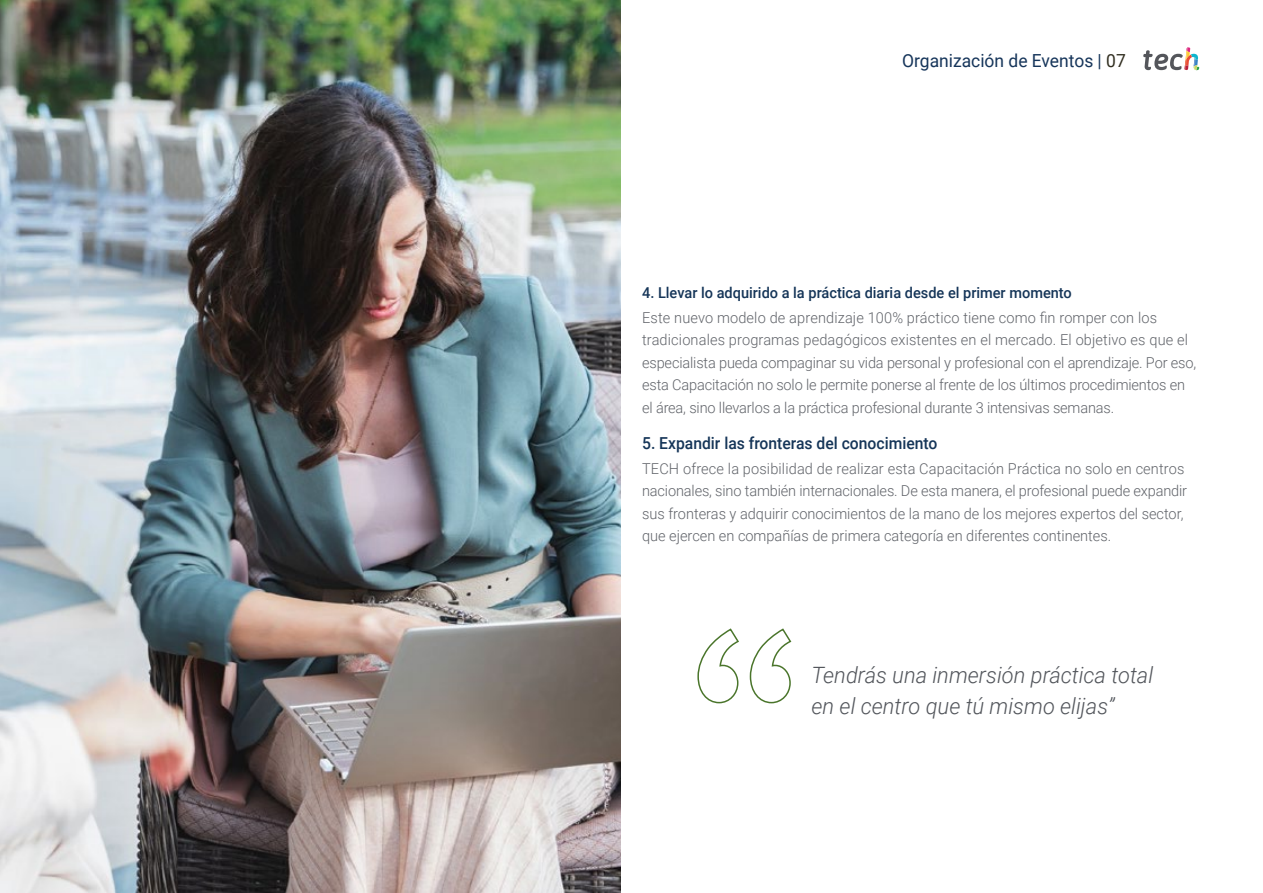
<style>
.page{position:relative;width:1263px;height:893px;background:#fff}
.page>*{position:absolute;margin:0;border:0;box-sizing:border-box;transform-origin:0 0}
.t1{font:italic 300 22.5px/31.5px "Roboto";color:#52555b}
.t2{font:18px "Roboto";color:#16355a}
.t3{font:500 16.5px "Roboto";color:#153558;scale:.95 1}
.t4{font:300 15px/22.5px "Roboto";color:#61646a}
.t5{font:500 15px "Roboto";color:#153558}
.s1{color:#143459}
.s2{color:#312e20}
</style>
<div class="page">
<svg style="left:1143px;top:47px;width:56px;height:24px"></svg>
<img style="left:0;top:0;width:621px;height:893px">
<svg style="left:697px;top:628px;width:95px;height:76px"></svg>
<p class="t2" style="left:902px;top:48px;width:225px">Organización de Eventos <span class="s1">|</span> <span class="s2">07</span></p>
<p class="t5" style="left:642px;top:282px;width:431px">4. Llevar lo adquirido a la práctica diaria desde el primer momento</p>
<p class="t4" style="left:642px;top:306px;width:556px">Este nuevo modelo de aprendizaje 100% práctico tiene como fin romper con los tradicionales programas pedagógicos existentes en el mercado. El objetivo es que el especialista pueda compaginar su vida personal y profesional con el aprendizaje. Por eso, esta Capacitación no solo le permite ponerse al frente de los últimos procedimientos en el área, sino llevarlos a la práctica profesional durante 3 intensivas semanas.</p>
<p class="t3" style="left:642px;top:432px;width:312px">5. Expandir las fronteras del conocimiento</p>
<p class="t4" style="left:642px;top:457px;width:546px">TECH ofrece la posibilidad de realizar esta Capacitación Práctica no solo en centros nacionales, sino también internacionales. De esta manera, el profesional puede expandir sus fronteras y adquirir conocimientos de la mano de los mejores expertos del sector, que ejercen en compañías de primera categoría en diferentes continentes.</p>
<h1 class="t1" style="left:811px;top:658px;width:343px">Tendrás una inmersión práctica total en el centro que tú mismo elijas”</h1>
</div>
